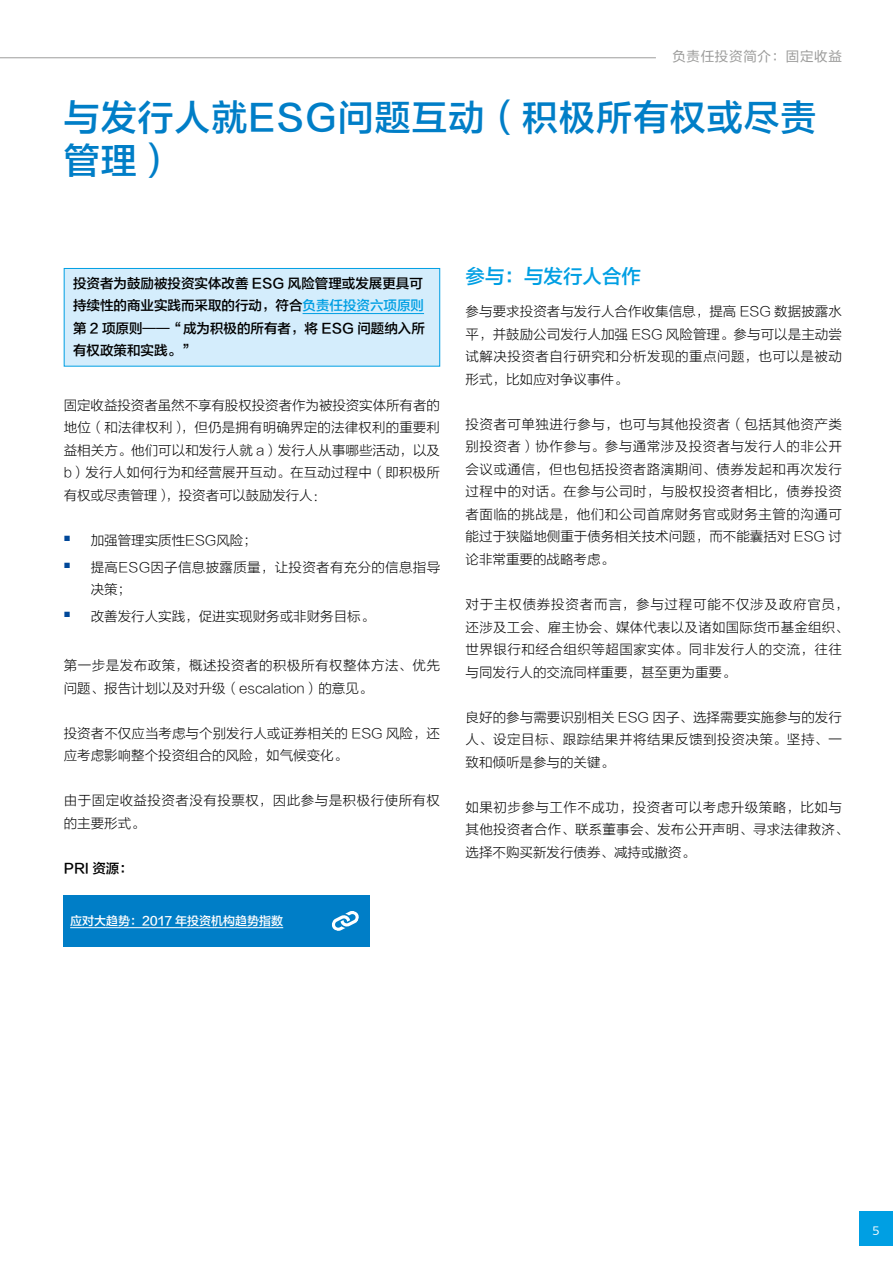
<style>
.page{position:relative;width:893px;height:1263px;background:#fff}
.page>*{position:absolute;margin:0;border:0;box-sizing:border-box;transform-origin:0 0}
.t1{font:36px/43.2px "FZLTZHK GBK1 0";letter-spacing:.025em;color:#007ec7}
.t2{font:19.5px "FZLTZHK GBK1 0";color:#009fe3}
.t3{font:13.5px/22.5px "FZLTKHK GBK1 0";letter-spacing:.01em;color:#000;text-align:justify}
.t4{font:13.5px/22.5px "FZLTKHK GBK1 0";letter-spacing:.035em;color:#000}
.t5{font:13.5px/22.5px "FZLTZHK GBK1 0";color:#000}
.t6{font:13.5px "FZLTHK GBK1 0";letter-spacing:.05em;color:#9d9d9c}
.t7{font:12px "FZLTZHK GBK1 0";color:#fff}
.t8{font:12px "Alright Sans";color:#fff}
.s1{color:#009fe3}
</style>
<div class="page">
<div style="left:859px;top:1212px;width:34px;height:34px;background:#009fe3"></div>
<hr style="left:0;top:57px;width:656px;height:1px;background:#9d9d9c">
<div style="left:64px;top:268px;width:376px;height:98px;background:#d4edfc"></div>
<hr style="left:303px;top:313px;width:121px;height:1px;background:#009fe3">
<div style="left:64px;top:268px;width:376px;height:99px;border:1px solid #009fe3"></div>
<div style="left:64px;top:895px;width:306px;height:52px;background:#007ec7"></div>
<hr style="left:70px;top:927px;width:213px;height:1px;background:#fff">
<svg style="left:331px;top:911px;width:28px;height:20px"></svg>
<p class="t6" style="left:672px;top:49px;width:171px">负责任投资简介：固定收益</p>
<h1 class="t1" style="left:64px;top:98px;width:754px">与发行人就ESG问题互动（积极所有权或尽责管理）</h1>
<p class="t5" style="left:73px;top:272px;width:353px">投资者为鼓励被投资实体改善 ESG 风险管理或发展更具可持续性的商业实践而采取的行动，符合<span class="s1">负责任投资六项原则</span>第 2 项原则——“成为积极的所有者，将 ESG 问题纳入所有权政策和实践。”</p>
<p class="t3" style="left:64px;top:394px;width:378px">固定收益投资者虽然不享有股权投资者作为被投资实体所有者的地位（和法律权利），但仍是拥有明确界定的法律权利的重要利益相关方。他们可以和发行人就 a）发行人从事哪些活动，以及b）发行人如何行为和经营展开互动。在互动过程中（即积极所有权或尽责管理），投资者可以鼓励发行人：</p>
<p class="t3" style="left:64px;top:529px;width:195px"><sup>■</sup> 加强管理实质性ESG风险；</p>
<p class="t3" style="left:91px;top:556px;width:351px;text-indent:-27px"><sup>■</sup> 提高ESG因子信息披露质量，让投资者有充分的信息指导决策；</p>
<p class="t3" style="left:64px;top:605px;width:312px"><sup>■</sup> 改善发行人实践，促进实现财务或非财务目标。</p>
<p class="t4" style="left:64px;top:654px;width:378px">第一步是发布政策，概述投资者的积极所有权整体方法、优先问题、报告计划以及对升级（escalation）的意见。</p>
<p class="t3" style="left:64px;top:722px;width:378px">投资者不仅应当考虑与个别发行人或证券相关的 ESG 风险，还应考虑影响整个投资组合的风险，如气候变化。</p>
<p class="t4" style="left:64px;top:789px;width:378px">由于固定收益投资者没有投票权，因此参与是积极行使所有权的主要形式。</p>
<p class="t5" style="left:64px;top:857px;width:71px">PRI 资源：</p>
<p class="t7" style="left:70px;top:914px;width:215px">应对大趋势：2017 年投资机构趋势指数</p>
<h2 class="t2" style="left:466px;top:266px;width:177px">参与：与发行人合作</h2>
<p class="t3" style="left:466px;top:301px;width:378px">参与要求投资者与发行人合作收集信息，提高 ESG 数据披露水平，并鼓励公司发行人加强 ESG 风险管理。参与可以是主动尝试解决投资者自行研究和分析发现的重点问题，也可以是被动形式，比如应对争议事件。</p>
<p class="t3" style="left:466px;top:413px;width:378px">投资者可单独进行参与，也可与其他投资者（包括其他资产类别投资者）协作参与。参与通常涉及投资者与发行人的非公开会议或通信，但也包括投资者路演期间、债券发起和再次发行过程中的对话。在参与公司时，与股权投资者相比，债券投资者面临的挑战是，他们和公司首席财务官或财务主管的沟通可能过于狭隘地侧重于债务相关技术问题，而不能囊括对 ESG 讨论非常重要的战略考虑。</p>
<p class="t4" style="left:466px;top:593px;width:385px">对于主权债券投资者而言，参与过程可能不仅涉及政府官员，还涉及工会、雇主协会、媒体代表以及诸如国际货币基金组织、世界银行和经合组织等超国家实体。同非发行人的交流，往往与同发行人的交流同样重要，甚至更为重要。</p>
<p class="t3" style="left:466px;top:706px;width:378px">良好的参与需要识别相关 ESG 因子、选择需要实施参与的发行人、设定目标、跟踪结果并将结果反馈到投资决策。坚持、一致和倾听是参与的关键。</p>
<p class="t3" style="left:466px;top:796px;width:384px;text-align:left">如果初步参与工作不成功，投资者可以考虑升级策略，比如与其他投资者合作、联系董事会、发布公开声明、寻求法律救济、选择不购买新发行债券、减持或撤资。</p>
<p class="t8" style="left:872px;top:1221px;width:8px">5</p>
</div>
